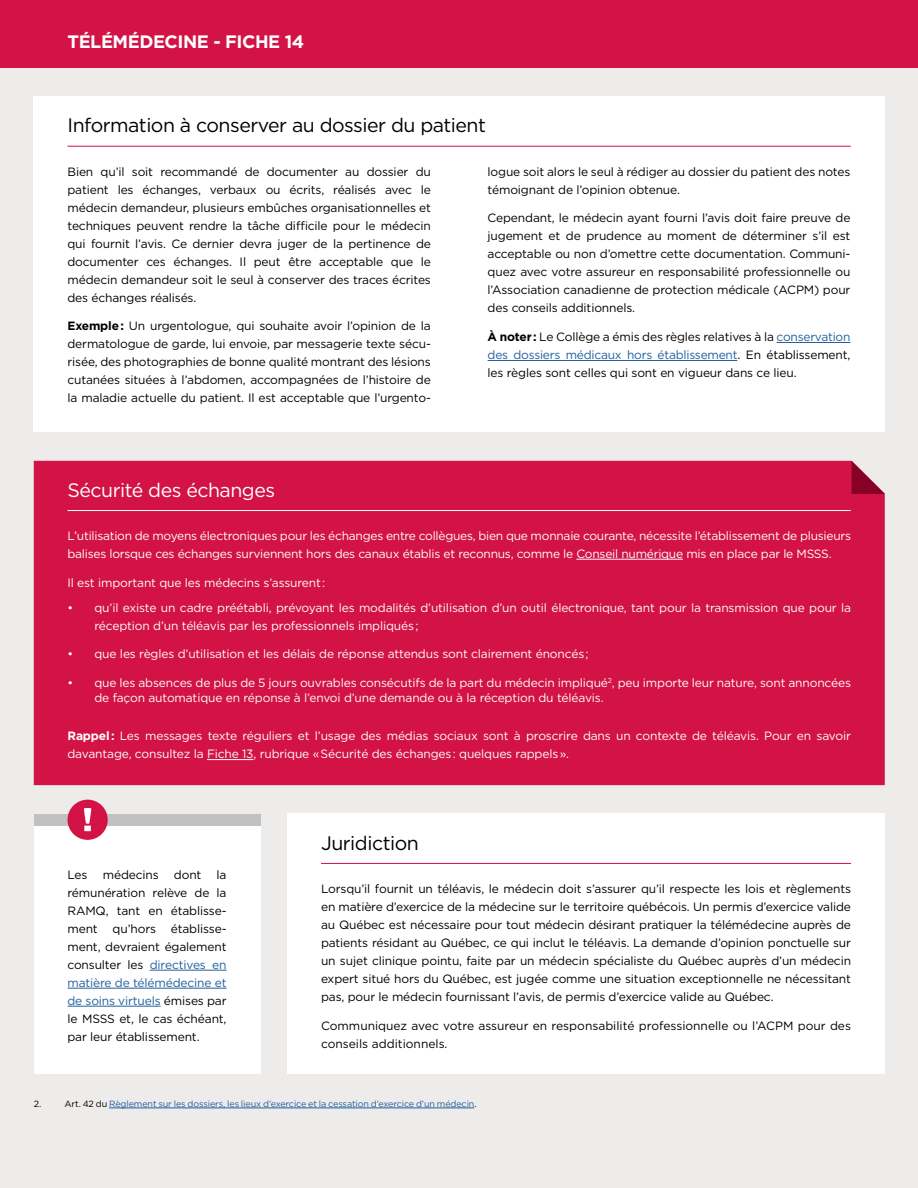
<style>
.page{position:relative;width:918px;height:1188px;background:#edeceb}
.page>*{position:absolute;margin:0;border:0;box-sizing:border-box;transform-origin:0 0}
.t1{font:19.5px "Gotham";letter-spacing:-.025em;color:#000}
.t2{font:19.5px "Gotham";letter-spacing:-.025em;color:#fff}
.t3{font:700 18px "Gotham";letter-spacing:-.025em;color:#fff}
.t4{font:12px/18px "Gotham";letter-spacing:-.01em;color:#000;text-align:justify}
.t5{font:12px/18px "Gotham";letter-spacing:-.01em;color:#fff}
.t6{font:9px "Gotham";letter-spacing:-.01em;color:#215e9e}
.t7{font:9px "Gotham";color:#000}
.s1{font-weight:700}
.s2{color:#215e9e}
.s3{color:#000}
</style>
<div class="page">
<hr style="left:109px;top:1108px;width:365px;height:1px;background:#215e9e">
<div style="left:287px;top:814px;width:598px;height:260px;background:#fff"></div>
<hr style="left:321px;top:863px;width:530px;height:1px;background:#d31245">
<div style="left:34px;top:814px;width:226px;height:260px;background:#fff"></div>
<div style="left:34px;top:814px;width:226px;height:11px;background:#c1c1c1"></div>
<hr style="left:150px;top:970px;width:77px;height:1px;background:#215e9e">
<hr style="left:68px;top:988px;width:159px;height:1px;background:#215e9e">
<hr style="left:68px;top:1006px;width:93px;height:1px;background:#215e9e">
<div style="left:68px;top:800px;width:40px;height:40px;background:#d31245;border-radius:50%"></div>
<svg style="left:84px;top:808px;width:7px;height:23px"></svg>
<div style="left:34px;top:96px;width:851px;height:336px;background:#fff"></div>
<hr style="left:68px;top:146px;width:783px;height:1px;background:#d31245">
<hr style="left:777px;top:342px;width:74px;height:1px;background:#215e9e">
<hr style="left:488px;top:360px;width:249px;height:1px;background:#215e9e">
<div style="left:0;top:0;width:918px;height:68px;background:#d31245"></div>
<div style="left:34px;top:461px;width:851px;height:324px;background:#d31245"></div>
<hr style="left:68px;top:510px;width:783px;height:1px;background:#fff">
<hr style="left:576px;top:559px;width:107px;height:1px;background:#fff">
<hr style="left:207px;top:759px;width:46px;height:1px;background:#fff">
<svg style="left:852px;top:461px;width:33px;height:33px"></svg>
<h2 class="t3" style="left:68px;top:30px;width:238px">TÉLÉMÉDECINE - FICHE 14</h2>
<h1 class="t1" style="left:68px;top:113px;width:420px">Information à conserver au dossier du patient</h1>
<p class="t4" style="left:68px;top:162px;width:365px">Bien qu’il soit recommandé de documenter au dossier du patient les échanges, verbaux ou écrits, réalisés avec le médecin demandeur, plusieurs embûches organisationnelles et techniques peuvent rendre la tâche difficile pour le médecin qui fournit l’avis. Ce dernier devra juger de la pertinence de documenter ces échanges. Il peut être acceptable que le médecin demandeur soit le seul à conserver des traces écrites des échanges réalisés.</p>
<p class="t4" style="left:68px;top:317px;width:365px"><span class="s1">Exemple :</span> Un urgentologue, qui souhaite avoir l’opinion de la dermatologue de garde, lui envoie, par messagerie texte sécu&shy;risée, des photographies de bonne qualité montrant des lésions cutanées situées à l’abdomen, accompagnées de l’histoire de la maladie actuelle du patient. Il est acceptable que l’urgento-</p>
<p class="t4" style="left:488px;top:162px;width:364px">logue soit alors le seul à rédiger au dossier du patient des notes témoignant de l’opinion obtenue.</p>
<p class="t4" style="left:488px;top:209px;width:364px">Cependant, le médecin ayant fourni l’avis doit faire preuve de jugement et de prudence au moment de déterminer s’il est acceptable ou non d’omettre cette documentation. Communi&shy;quez avec votre assureur en responsabilité professionnelle ou l’Association canadienne de protection médicale (ACPM) pour des conseils additionnels.</p>
<p class="t4" style="left:488px;top:328px;width:364px"><span class="s1">À noter :</span> Le Collège a émis des règles relatives à la <span class="s2">conservation des dossiers médicaux hors établissement</span>. En établissement, les règles sont celles qui sont en vigueur dans ce lieu.</p>
<h1 class="t2" style="left:68px;top:477px;width:209px">Sécurité des échanges</h1>
<p class="t5" style="left:68px;top:526px;width:785px">L’utilisation de moyens électroniques pour les échanges entre collègues, bien que monnaie courante, nécessite l’établissement de plusieurs balises lorsque ces échanges surviennent hors des canaux établis et reconnus, comme le Conseil numérique mis en place par le MSSS.</p>
<p class="t5" style="left:68px;top:573px;width:259px">Il est important que les médecins s’assurent :</p>
<p class="t5" style="left:94px;top:598px;width:758px;text-indent:-27px">• qu’il existe un cadre préétabli, prévoyant les modalités d’utilisation d’un outil électronique, tant pour la transmission que pour la réception d’un téléavis par les professionnels impliqués ;</p>
<p class="t5" style="left:68px;top:645px;width:523px">• que les règles d’utilisation et les délais de réponse attendus sont clairement énoncés ;</p>
<p class="t5" style="left:95px;top:675px;width:758px;line-height:15px;text-indent:-27px">• que les absences de plus de 5 jours ouvrables consécutifs de la part du médecin impliqué<sup>2</sup>, peu importe leur nature, sont annoncées de façon automatique en réponse à l’envoi d’une demande ou à la réception du téléavis.</p>
<p class="t5" style="left:68px;top:727px;width:785px"><span class="s1">Rappel :</span> Les messages texte réguliers et l’usage des médias sociaux sont à proscrire dans un contexte de téléavis. Pour en savoir davantage, consultez la Fiche 13, rubrique « Sécurité des échanges : quelques rappels ».</p>
<p class="t4" style="left:68px;top:865px;width:22px">Les</p>
<p class="t4" style="left:103px;top:865px;width:57px">médecins</p>
<p class="t4" style="left:174px;top:865px;width:29px">dont</p>
<p class="t4" style="left:68px;top:865px;width:161px;text-indent:149px">la rémunération relève de la RAMQ, tant en établisse&shy;ment qu’hors établisse&shy;ment, devraient également consulter les <span class="s2">directives en matière de télémédecine et de soins virtuels</span> émises par le MSSS et, le cas échéant, par leur établissement.</p>
<h1 class="t1" style="left:321px;top:830px;width:99px">Juridiction</h1>
<p class="t4" style="left:321px;top:879px;width:532px">Lorsqu’il fournit un téléavis, le médecin doit s’assurer qu’il respecte les lois et règlements en matière d’exercice de la médecine sur le territoire québécois. Un permis d’exercice valide au Québec est nécessaire pour tout médecin désirant pratiquer la télémédecine auprès de patients résidant au Québec, ce qui inclut le téléavis. La demande d’opinion ponctuelle sur un sujet clinique pointu, faite par un médecin spécialiste du Québec auprès d’un médecin expert situé hors du Québec, est jugée comme une situation exceptionnelle ne nécessitant pas, pour le médecin fournissant l’avis, de permis d’exercice valide au Québec.</p>
<p class="t4" style="left:321px;top:1016px;width:532px">Communiquez avec votre assureur en responsabilité professionnelle ou l’ACPM pour des conseils additionnels.</p>
<p class="t7" style="left:34px;top:1098px;width:9px">2.</p>
<p class="t6" style="left:65px;top:1098px;width:413px"><span class="s3">Art. 42 du</span> Règlement sur les dossiers, les lieux d’exercice et la cessation d’exercice d’un médecin<span class="s3">.</span></p>
</div>
